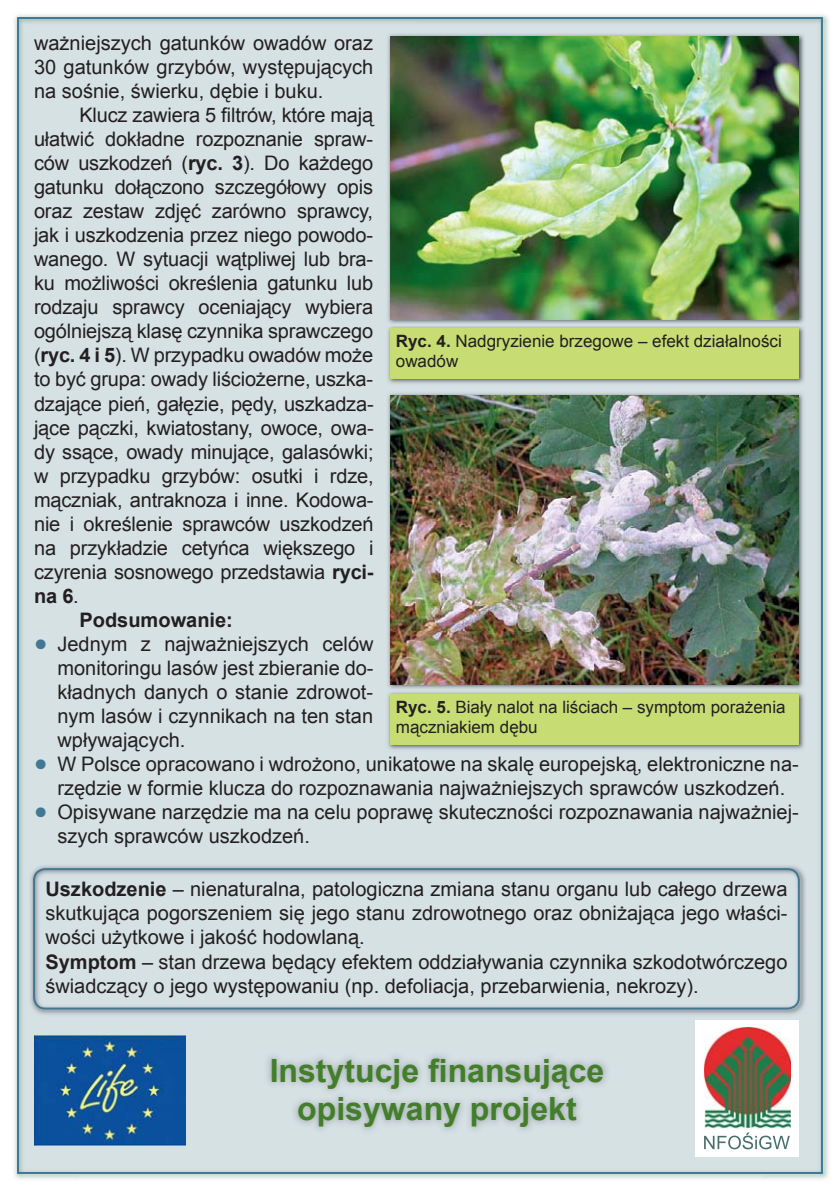
<style>
.page{position:relative;width:840px;height:1191px;background:#fff}
.page>*{position:absolute;margin:0;border:0;box-sizing:border-box;transform-origin:0 0}
.t1{font:700 32px/38.4px "Arial";color:#437e2a;text-align:center}
.t2{font:20px/24px "Arial";color:#231f20}
.t3{font:700 20px "Arial";color:#231f20}
.t4{font:17px/20.4px "Arial";color:#231f20}
.s1{font-weight:700}
.s2{font-weight:400}
</style>
<div class="page">
<img style="left:14px;top:14px;width:815px;height:66px">
<img style="left:14px;top:80px;width:66px;height:1099px">
<img style="left:762px;top:80px;width:67px;height:1099px">
<div style="left:17px;top:17px;width:805px;height:1157px;background:#d6e1e4"></div>
<img style="left:385px;top:32px;width:420px;height:353px">
<img style="left:390px;top:37px;width:408px;height:282px">
<img style="left:386px;top:391px;width:419px;height:360px">
<img style="left:390px;top:395px;width:408px;height:289px">
<img style="left:386px;top:324px;width:418px;height:1px">
<div style="left:390px;top:328px;width:408px;height:50px;background:#c7dd74"></div>
<div style="left:390px;top:694px;width:408px;height:51px;background:#c7dd74"></div>
<img style="left:29px;top:864px;width:776px;height:152px">
<div style="left:33px;top:868px;width:766px;height:141px;border:2px solid #427892;border-radius:11px"></div>
<img style="left:34px;top:1036px;width:151px;height:109px">
<div style="left:694px;top:1020px;width:104px;height:137px;background:#fff"></div>
<img style="left:704px;top:1027px;width:86px;height:102px">
<svg style="left:704px;top:1132px;width:85px;height:17px"></svg>
<img style="left:264px;top:1051px;width:346px;height:83px">
<svg style="left:36px;top:639px;width:10px;height:9px"></svg>
<svg style="left:36px;top:759px;width:10px;height:9px"></svg>
<svg style="left:36px;top:807px;width:10px;height:9px"></svg>
<p class="t2" style="left:34px;top:31px;width:340px;text-align:justify">ważniejszych gatunków owadów oraz 30 gatunków grzybów, występujących na sośnie, świerku, dębie i buku.</p>
<p class="t2" style="left:79px;top:103px;width:295px">Klucz zawiera 5 filtrów, które mają</p>
<p class="t2" style="left:34px;top:127px;width:340px">ułatwić dokładne rozpoznanie spraw-</p>
<p class="t2" style="left:34px;top:151px;width:340px">ców uszkodzeń (<span class="s1">ryc. 3</span>). Do każdego</p>
<p class="t2" style="left:34px;top:175px;width:340px">gatunku dołączono szczegółowy opis</p>
<p class="t2" style="left:34px;top:199px;width:340px">oraz zestaw zdjęć zarówno sprawcy,</p>
<p class="t2" style="left:34px;top:223px;width:340px">jak i uszkodzenia przez niego powodo-</p>
<p class="t2" style="left:34px;top:247px;width:340px">wanego. W sytuacji wątpliwej lub bra-</p>
<p class="t2" style="left:34px;top:271px;width:340px">ku możliwości określenia gatunku lub</p>
<p class="t2" style="left:34px;top:295px;width:340px">rodzaju sprawcy oceniający wybiera</p>
<p class="t2" style="left:34px;top:319px;width:340px">ogólniejszą klasę czynnika sprawczego</p>
<p class="t2" style="left:34px;top:343px;width:340px">(<span class="s1">ryc. 4 i 5</span>). W przypadku owadów może</p>
<p class="t2" style="left:34px;top:367px;width:340px">to być grupa: owady liściożerne, uszka-</p>
<p class="t2" style="left:34px;top:391px;width:341px">dzające pień, gałęzie, pędy, uszkadza-</p>
<p class="t2" style="left:34px;top:415px;width:341px">jące pączki, kwiatostany, owoce, owa-</p>
<p class="t2" style="left:34px;top:439px;width:341px">dy ssące, owady minujące, galasówki;</p>
<p class="t2" style="left:34px;top:463px;width:341px">w przypadku grzybów: osutki i rdze,</p>
<p class="t2" style="left:34px;top:487px;width:341px">mączniak, antraknoza i inne. Kodowa-</p>
<p class="t2" style="left:34px;top:511px;width:341px">nie i określenie sprawców uszkodzeń</p>
<p class="t2" style="left:34px;top:535px;width:341px">na przykładzie cetyńca większego i</p>
<p class="t2" style="left:34px;top:559px;width:341px">czyrenia sosnowego przedstawia <span class="s1">ryci-</span></p>
<p class="t3" style="left:34px;top:584px;width:46px">na 6<span class="s2">.</span></p>
<p class="t3" style="left:79px;top:608px;width:155px">Podsumowanie:</p>
<p class="t2" style="left:57px;top:631px;width:742px">Jednym z najważniejszych celów<br>monitoringu lasów jest zbieranie do-<br>kładnych danych o stanie zdrowot-<br>nym lasów i czynnikach na ten stan<br>wpływających.<br>W Polsce opracowano i wdrożono, unikatowe na skalę europejską, elektroniczne na&shy;rzędzie w formie klucza do rozpoznawania najważniejszych sprawców uszkodzeń.<br>Opisywane narzędzie ma na celu poprawę skuteczności rozpoznawania najważniej&shy;szych sprawców uszkodzeń.</p>
<p class="t4" style="left:395px;top:330px;width:387px"><span class="s1">Ryc. 4.</span> Nadgryzienie brzegowe – efekt działalności owadów</p>
<p class="t4" style="left:395px;top:696px;width:391px"><span class="s1">Ryc. 5.</span> Biały nalot na liściach – symptom porażenia mączniakiem dębu</p>
<p class="t2" style="left:45px;top:877px;width:743px"><span class="s1">Uszkodzenie</span> – nienaturalna, patologiczna zmiana stanu organu lub całego drzewa skutkująca pogorszeniem się jego stanu zdrowotnego oraz obniżająca jego właści&shy;wości użytkowe i jakość hodowlaną.<br><span class="s1">Symptom</span> – stan drzewa będący efektem oddziaływania czynnika szkodotwórczego świadczący o jego występowaniu (np. defoliacja, przebarwienia, nekrozy).</p>
<h1 class="t1" style="left:269px;top:1051px;width:336px">Instytucje finansujące opisywany projekt</h1>
</div>
